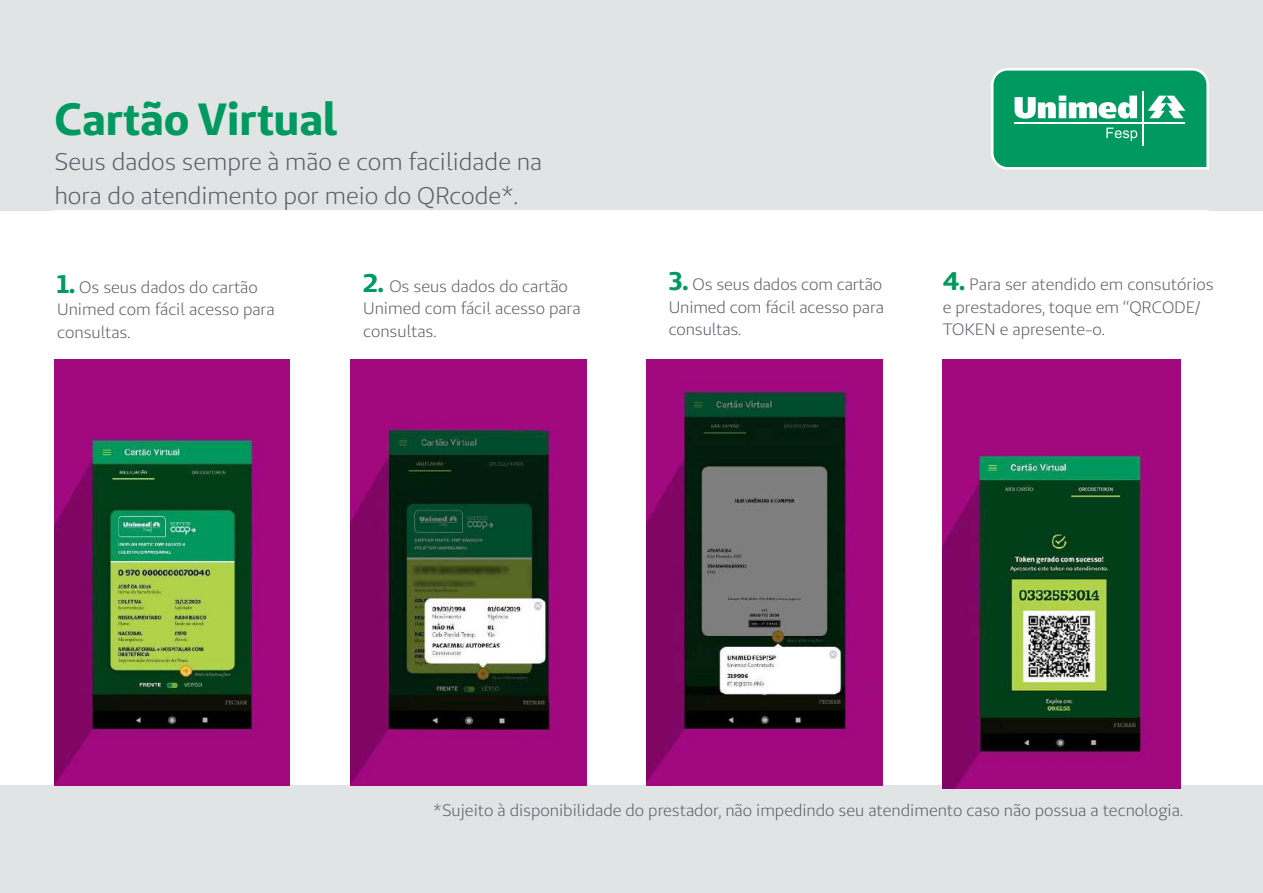
<style>
.page{position:relative;width:1263px;height:893px;background:#fff}
.page>*{position:absolute;margin:0;border:0;box-sizing:border-box;transform-origin:0 0}
.t1{font:700 45px "Unimed Sans";color:#009a61}
.t2{font:24px/34.5px "Unimed Sans";color:#595b66}
.t3{font:16.5px/22.5px "Unimed Sans";color:#595b66}
.s1{font-weight:700;font-size:25.5px;color:#009a61}
</style>
<div class="page">
<div style="left:0;top:0;width:1262px;height:893px;background:#e1e4e5"></div>
<div style="left:0;top:212px;width:1262px;height:573px;background:#fff"></div>
<hr style="left:54px;top:210px;width:1155px;height:2px;background:#fff">
<img style="left:54px;top:359px;width:235px;height:426px">
<img style="left:350px;top:359px;width:236px;height:426px">
<img style="left:646px;top:359px;width:236px;height:426px">
<img style="left:943px;top:359px;width:237px;height:430px">
<svg style="left:991px;top:68px;width:218px;height:102px;background:#33ae80"></svg>
<h1 class="t1" style="left:54px;top:90px;width:285px">Cartão Virtual</h1>
<h2 class="t2" style="left:54px;top:144px;width:489px">Seus dados sempre à mão e com facilidade na hora do atendimento por meio do QRcode*.</h2>
<p class="t3" style="left:57px;top:275px;width:219px"><span class="s1">1.</span> Os seus dados do cartão<br>Unimed com fácil acesso para consultas.</p>
<p class="t3" style="left:363px;top:274px;width:219px"><span class="s1">2.</span> Os seus dados do cartão<br>Unimed com fácil acesso para consultas.</p>
<p class="t3" style="left:669px;top:273px;width:217px;text-align:justify"><span class="s1">3.</span> Os seus dados com cartão Unimed com fácil acesso para consultas.</p>
<p class="t3" style="left:943px;top:273px;width:272px"><span class="s1">4.</span> Para ser atendido em consutórios e prestadores, toque em “QRCODE/<br>TOKEN e apresente-o.</p>
<p class="t3" style="left:433px;top:798px;width:751px">*Sujeito à disponibilidade do prestador, não impedindo seu atendimento caso não possua a tecnologia.</p>
</div>
